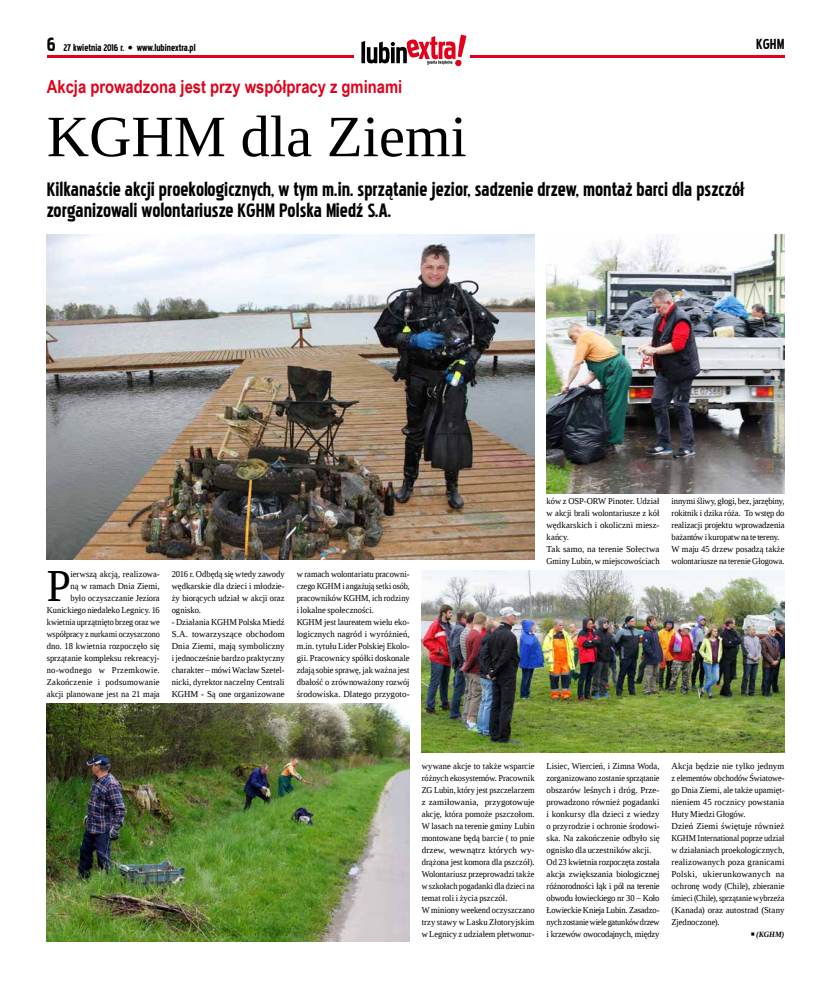
<style>
.page{position:relative;width:820px;height:993px;background:#fff}
.page>*{position:absolute;margin:0;border:0;box-sizing:border-box;transform-origin:0 0}
.t1{font:58.6px "Tinos";color:#000}
.t2{font:45.7px "Tinos";color:#000;scale:.95 1}
.t3{font:24px/21px "Pakenham";color:#000}
.t4{font:700 18px "Arial Narrow";color:#e2001a}
.t5{font:18px "Pakenham";color:#000}
.t6{font:12px "Pakenham";color:#000}
.t7{font:9px/12px "Tinos";color:#000;scale:.95 1}
.t8{font:9px/12px "Tinos";color:#000}
.t9{font:9px/12px "Tinos";color:#000;scale:.94 1}
.t10{font:italic 700 8px "Tinos";color:#000;scale:.95 1}
.s1{font-size:24px}
</style>
<div class="page">
<svg style="left:361px;top:35px;width:105px;height:31px"></svg>
<hr style="left:47px;top:55px;width:306px;height:2px;background:#e2001a">
<hr style="left:469px;top:55px;width:315px;height:2px;background:#e2001a">
<img style="left:47px;top:234px;width:487px;height:325px">
<img style="left:47px;top:703px;width:363px;height:238px">
<img style="left:546px;top:234px;width:238px;height:259px">
<img style="left:421px;top:570px;width:363px;height:182px">
<h3 class="t6" style="left:47px;top:42px;width:150px"><span class="s1">6</span> 27 kwietnia 2016 r. • www.lubinextra.pl</h3>
<h3 class="t5" style="left:756px;top:35px;width:30px">KGHM</h3>
<h3 class="t4" style="left:47px;top:73px;width:357px">Akcja prowadzona jest przy współpracy z gminami</h3>
<h1 class="t1" style="left:47px;top:99px;width:421px">KGHM dla Ziemi</h1>
<h3 class="t3" style="left:47px;top:179px;width:698px">Kilkanaście akcji proekologicznych, w tym m.in. sprzątanie jezior, sadzenie drzew, montaż barci dla pszczół zorganizowali wolontariusze KGHM Polska Miedź S.A.</h3>
<h2 class="t2" style="left:47px;top:555px;width:27px">P</h2>
<p class="t7" style="left:47px;top:567px;width:120px;text-align:right">ierwszą akcją, realizowa-<br>ną w ramach Dnia Ziemi,<br>było oczyszczanie Jeziora<br>Kunickiego niedaleko Legnicy. 16 kwietnia uprzątnięto brzeg oraz we współpracy z nurkami oczyszczono dno. 18 kwietnia rozpoczęło się sprzątanie kompleksu rekreacyj&shy;no-wodnego w Przemkowie.<br>Zakończenie i podsumowanie akcji planowane jest na 21 maja</p>
<p class="t7" style="left:172px;top:567px;width:120px;text-align:justify">2016 r. Odbędą się wtedy zawody wędkarskie dla dzieci i młodzie&shy;ży biorących udział w akcji oraz ognisko.</p>
<p class="t7" style="left:172px;top:615px;width:120px;text-align:justify">- Działania KGHM Polska Miedź S.A. towarzyszące obchodom Dnia Ziemi, mają symboliczny i jednocześnie bardzo praktyczny charakter – mówi Wacław Szetel&shy;nicki, dyrektor naczelny Centrali KGHM - Są one organizowane</p>
<p class="t9" style="left:296px;top:567px;width:122px">w ramach wolontariatu pracowni&shy;czego KGHM i angażują setki osób, pracowników KGHM, ich rodziny i lokalne społeczności.<br>KGHM jest laureatem wielu eko&shy;logicznych nagród i wyróżnień, m.in. tytułu Lider Polskiej Ekolo&shy;gii. Pracownicy spółki doskonale zdają sobie sprawę, jak ważna jest dbałość o zrównoważony rozwój środowiska. Dlatego przygoto-</p>
<p class="t7" style="left:546px;top:495px;width:120px">ków z OSP-ORW Pinoter. Udział w akcji brali wolontariusze z kół wędkarskich i okoliczni miesz&shy;kańcy.<br>Tak samo, na terenie Sołectwa<br>Gminy Lubin, w miejscowościach</p>
<p class="t7" style="left:671px;top:495px;width:120px">innymi śliwy, głogi, bez, jarzębiny, rokitnik i dzika róża. To wstęp do realizacji projektu wprowadzenia bażantów i kuropatw na te tereny.<br>W maju 45 drzew posadzą także wolontariusze na terenie Głogowa.</p>
<p class="t7" style="left:421px;top:759px;width:120px">wywane akcje to także wsparcie różnych ekosystemów. Pracownik<br>ZG Lubin, który jest pszczelarzem z zamiłowania, przygotowuje akcję, która pomoże pszczołom.<br>W lasach na terenie gminy Lubin montowane będą barcie ( to pnie drzew, wewnątrz których wy&shy;drążona jest komora dla pszczół).<br>Wolontariusz przeprowadzi także w szkołach pogadanki dla dzieci na temat roli i życia pszczół.<br>W miniony weekend oczyszczano trzy stawy w Lasku Złotoryjskim w Legnicy z udziałem płetwonur-</p>
<p class="t7" style="left:546px;top:759px;width:120px">Lisiec, Wiercień, i Zimna Woda, zorganizowano zostanie sprzątanie obszarów leśnych i dróg. Prze&shy;prowadzono również pogadanki i konkursy dla dzieci z wiedzy o przyrodzie i ochronie środowi&shy;ska. Na zakończenie odbyło się ognisko dla uczestników akcji.<br>Od 23 kwietnia rozpoczęta została akcja zwiększania biologicznej różnorodności łąk i pól na terenie obwodu łowieckiego nr 30 – Koło<br>Łowieckie Knieja Lubin. Zasadzo&shy;nych zostanie wiele gatunków drzew i krzewów owocodajnych, między</p>
<p class="t8" style="left:671px;top:759px;width:114px">Akcja będzie nie tylko jednym z elementów obchodów Światowe&shy;go Dnia Ziemi, ale także upamięt&shy;nieniem 45 rocznicy powstania<br>Huty Miedzi Głogów.<br>Dzień Ziemi świętuje również<br>KGHM International poprze udział w działaniach proekologicznych, realizowanych poza granicami<br>Polski, ukierunkowanych na ochronę wody (Chile), zbieranie śmieci (Chile), sprzątanie wybrzeża (Kanada) oraz autostrad (Stany<br>Zjednoczone).</p>
<p class="t10" style="left:756px;top:928px;width:31px">(KGHM)</p>
</div>
